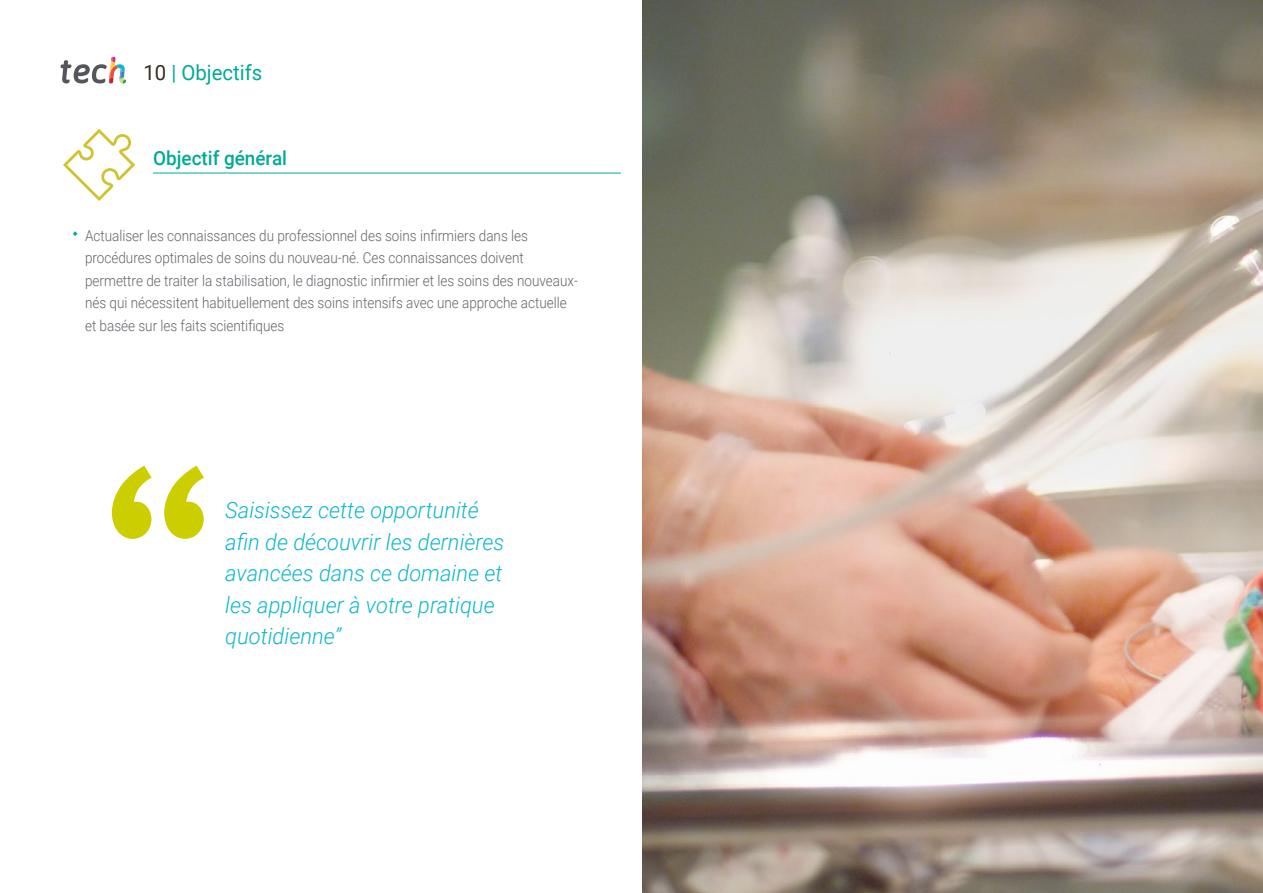
<style>
.page{position:relative;width:1263px;height:893px;background:#fff}
.page>*{position:absolute;margin:0;border:0;box-sizing:border-box;transform-origin:0 0}
.t1{font:italic 300 22.5px/31.5px "Roboto";color:#0fb6cf}
.t2{font:21px "Roboto";color:#00aa97}
.t3{font:500 19.5px "Roboto";color:#00a996}
.t4{font:300 15px/22.5px "Roboto";color:#61646a;scale:.9 1}
.s1{color:#312e20}
</style>
<div class="page">
<hr style="left:153px;top:173px;width:468px;height:1px;background:#00a996">
<svg style="left:63px;top:129px;width:72px;height:72px"></svg>
<svg style="left:61px;top:57px;width:65px;height:27px"></svg>
<img style="left:642px;top:0;width:621px;height:893px">
<svg style="left:112px;top:466px;width:92px;height:73px"></svg>
<h2 class="t2" style="left:144px;top:57px;width:120px"><span class="s1">10</span> | Objectifs</h2>
<h3 class="t3" style="left:153px;top:144px;width:135px">Objectif général</h3>
<p class="t4" style="left:85px;top:224px;width:549px">Actualiser les connaissances du professionnel des soins infirmiers dans les procédures optimales de soins du nouveau-né. Ces connaissances doivent permettre de traiter la stabilisation, le diagnostic infirmier et les soins des nouveaux&shy;nés qui nécessitent habituellement des soins intensifs avec une approche actuelle et basée sur les faits scientifiques</p>
<h1 class="t1" style="left:225px;top:494px;width:281px">Saisissez cette opportunité afin de découvrir les dernières avancées dans ce domaine et les appliquer à votre pratique quotidienne”</h1>
</div>
